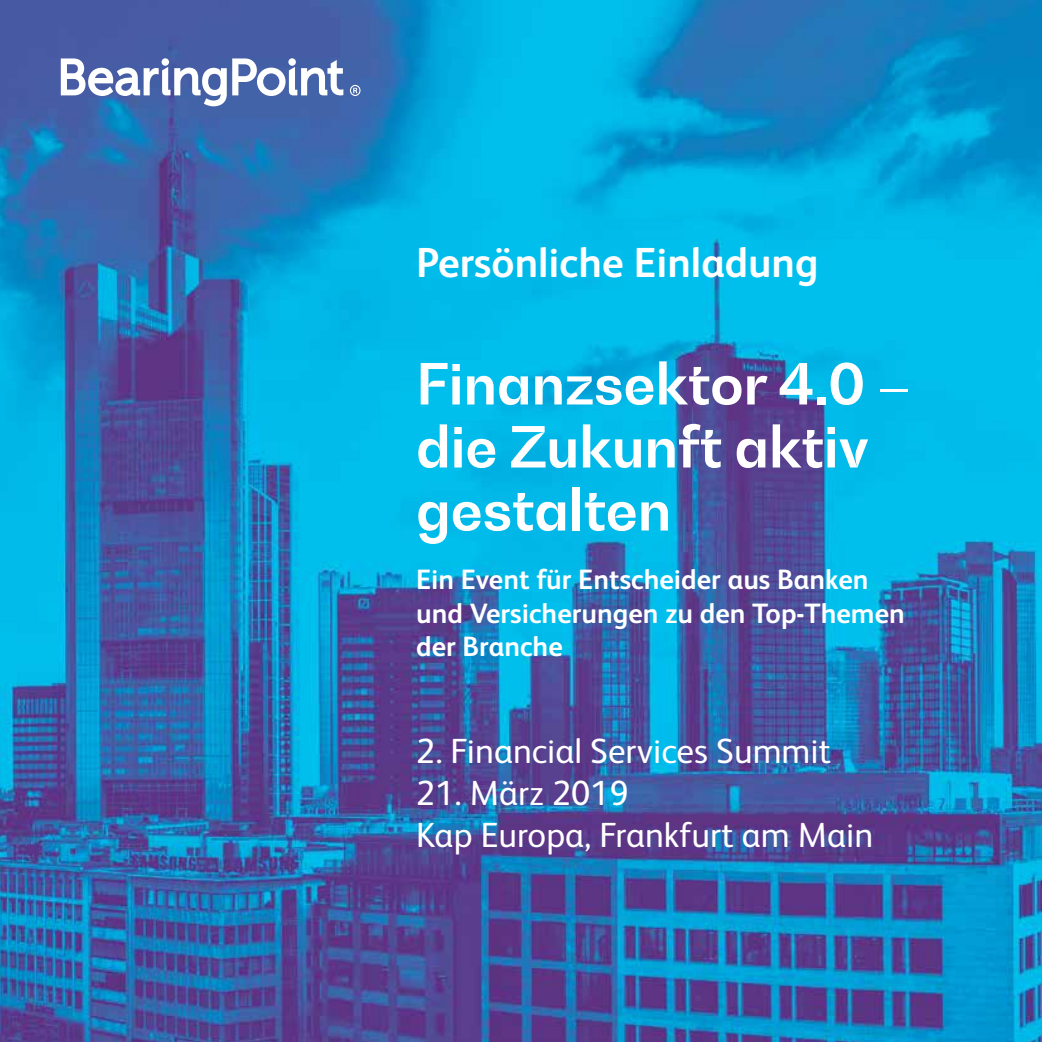
<style>
.page{position:relative;width:1042px;height:1042px;background:#fff}
.page>*{position:absolute;margin:0;border:0;box-sizing:border-box;transform-origin:0 0}
.t1{font:56px/63px "Bearing Point Sans Latin";color:#fff}
.t2{font:700 42px "FS Albert Pro";color:#fff}
.t3{font:35px/42px "FS Albert Pro";color:#fff}
.t4{font:700 28px/33.6px "FS Albert Pro";color:#fff}
</style>
<div class="page">
<img style="left:0;top:0;width:1042px;height:1042px">
<svg style="left:61px;top:58px;width:299px;height:48px"></svg>
<h2 class="t2" style="left:416px;top:233px;width:404px">Persönliche Einladung</h2>
<h1 class="t1" style="left:416px;top:351px;width:496px">Finanzsektor 4.0 – die Zukunft aktiv gestalten</h1>
<p class="t4" style="left:416px;top:561px;width:490px">Ein Event für Entscheider aus Banken und Versicherungen zu den Top-Themen der Branche</p>
<p class="t3" style="left:416px;top:727px;width:416px">2. Financial Services Summit</p>
<p class="t3" style="left:416px;top:769px;width:458px">21. März 2019<br>Kap Europa, Frankfurt am Main</p>
</div>
